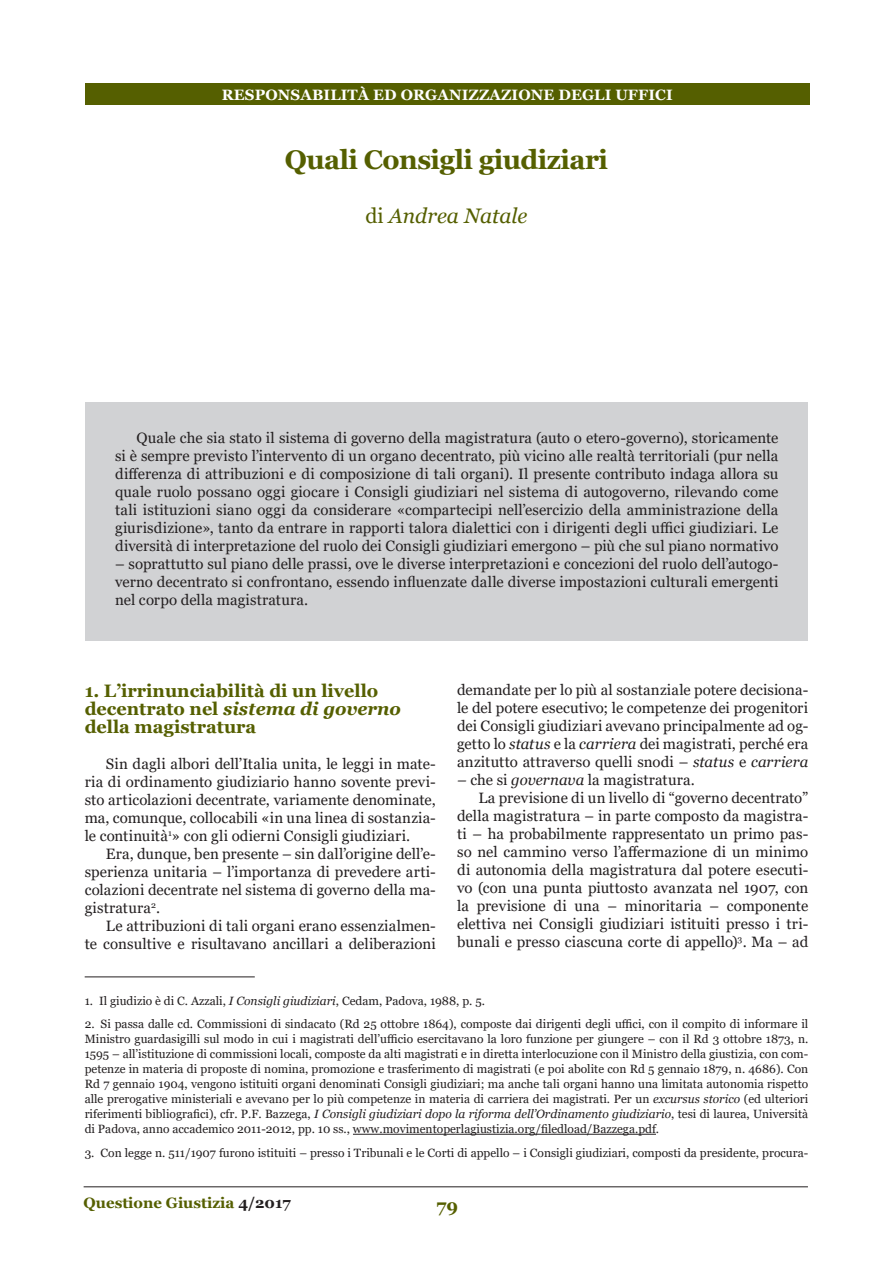
<style>
.page{position:relative;width:893px;height:1263px;background:#fff}
.page>*{position:absolute;margin:0;border:0;box-sizing:border-box;transform-origin:0 0}
.titolo{font:700 27px "Georgia";letter-spacing:-.02em;color:#555f00}
.t1{font:italic 21px "Georgia";color:#555f00}
.sottotitolo1{font:700 18px/18px "Georgia";color:#555f00}
.t2{font:15px/18px "Georgia";letter-spacing:.005em;color:#231f20;text-align:justify}
.t3{font:700 15px "Georgia";letter-spacing:.01em;color:#fff}
.t4{font:700 15px "Georgia";color:#555f00}
.nota{font:12px/15px "Georgia";color:#231f20;text-align:justify}
.s1{font-style:normal}
.s2{font-style:italic}
.s3{color:#231f20}
</style>
<div class="page">
<hr style="left:84px;top:1186px;width:724px;height:1px;background:#231f20">
<div style="left:85px;top:83px;width:724px;height:22px;background:#555f00"></div>
<hr style="left:85px;top:977px;width:170px;height:1px;background:#231f20">
<hr style="left:353px;top:1134px;width:303px;height:1px;background:#231f20">
<div style="left:85px;top:402px;width:723px;height:239px;background:#d1d2d4"></div>
<p class="t3" style="left:222px;top:85px;width:452px">RESPONSABILITÀ ED ORGANIZZAZIONE DEGLI UFFICI</p>
<p class="titolo" style="left:285px;top:143px;width:325px">Quali Consigli giudiziari</p>
<p class="t1" style="left:366px;top:203px;width:163px"><span class="s1">di</span> Andrea Natale</p>
<p class="t2" style="left:115px;top:429px;width:665px;text-indent:21px">Quale che sia stato il sistema di governo della magistratura (auto o etero-governo), storicamente si è sempre previsto l’intervento di un organo decentrato, più vicino alle realtà territoriali (pur nella differenza di attribuzioni e di composizione di tali organi). Il presente contributo indaga allora su quale ruolo possano oggi giocare i Consigli giudiziari nel sistema di autogoverno, rilevando come tali istituzioni siano oggi da considerare «compartecipi nell’esercizio della amministrazione della giurisdizione», tanto da entrare in rapporti talora dialettici con i dirigenti degli uffici giudiziari. Le diversità di interpretazione del ruolo dei Consigli giudiziari emergono – più che sul piano normativo</p>
<p class="t2" style="left:115px;top:555px;width:665px">– soprattutto sul piano delle prassi, ove le diverse interpretazioni e concezioni del ruolo dell’autogo&shy;verno decentrato si confrontano, essendo influenzate dalle diverse impostazioni culturali emergenti nel corpo della magistratura.</p>
<p class="sottotitolo1" style="left:85px;top:682px;width:318px">1. L’irrinunciabilità di un livello decentrato nel <span class="s2">sistema di governo </span>della magistratura</p>
<p class="t2" style="left:85px;top:755px;width:353px;text-indent:21px">Sin dagli albori dell’Italia unita, le leggi in mate&shy;ria di ordinamento giudiziario hanno sovente previ&shy;sto articolazioni decentrate, variamente denominate, ma, comunque, collocabili «in una linea di sostanzia&shy;le continuità<sup>1</sup>» con gli odierni Consigli giudiziari.</p>
<p class="t2" style="left:85px;top:845px;width:353px;text-indent:21px">Era, dunque, ben presente – sin dall’origine dell’e&shy;sperienza unitaria – l’importanza di prevedere arti&shy;colazioni decentrate nel sistema di governo della ma&shy;gistratura<sup>2</sup>.</p>
<p class="t2" style="left:85px;top:917px;width:353px;text-align:right">Le attribuzioni di tali organi erano essenzialmen-<br>te consultive e risultavano ancillari a deliberazioni</p>
<p class="t2" style="left:457px;top:681px;width:353px">demandate per lo più al sostanziale potere decisiona&shy;le del potere esecutivo; le competenze dei progenitori dei Consigli giudiziari avevano principalmente ad og&shy;getto lo <span class="s2">status</span> e la <span class="s2">carriera</span> dei magistrati, perché era anzitutto attraverso quelli snodi – <span class="s2">status</span> e <span class="s2">carriera</span></p>
<p class="t2" style="left:457px;top:771px;width:239px"><span class="s2">–</span> che si <span class="s2">governava</span> la magistratura.</p>
<p class="t2" style="left:457px;top:789px;width:353px;text-indent:21px">La previsione di un livello di “governo decentrato” della magistratura – in parte composto da magistra&shy;ti – ha probabilmente rappresentato un primo pas&shy;so nel cammino verso l’affermazione di un minimo di autonomia della magistratura dal potere esecuti&shy;vo (con una punta piuttosto avanzata nel 1907, con la previsione di una – minoritaria – componente elettiva nei Consigli giudiziari istituiti presso i tri&shy;bunali e presso ciascuna corte di appello)<sup>3</sup>. Ma – ad</p>
<p class="nota" style="left:85px;top:993px;width:402px">1. Il giudizio è di C. Azzali, <span class="s2">I Consigli giudiziari</span>, Cedam, Padova, 1988, p. 5.</p>
<p class="nota" style="left:85px;top:1017px;width:725px">2. Si passa dalle cd. Commissioni di sindacato (Rd 25 ottobre 1864), composte dai dirigenti degli uffici, con il compito di informare il Ministro guardasigilli sul modo in cui i magistrati dell’ufficio esercitavano la loro funzione per giungere – con il Rd 3 ottobre 1873, n.<br>1595 – all’istituzione di commissioni locali, composte da alti magistrati e in diretta interlocuzione con il Ministro della giustizia, con com&shy;petenze in materia di proposte di nomina, promozione e trasferimento di magistrati (e poi abolite con Rd 5 gennaio 1879, n. 4686). Con Rd 7 gennaio 1904, vengono istituiti organi denominati Consigli giudiziari; ma anche tali organi hanno una limitata autonomia rispetto alle prerogative ministeriali e avevano per lo più competenze in materia di carriera dei magistrati. Per un <span class="s2">excursus storico</span> (ed ulteriori riferimenti bibliografici), cfr. P.F. Bazzega, <span class="s2">I Consigli giudiziari dopo la riforma dell’Ordinamento giudiziario</span>, tesi di laurea, Università di Padova, anno accademico 2011-2012, pp. 10 ss., www.movimentoperlagiustizia.org/filedload/Bazzega.pdf.</p>
<p class="nota" style="left:85px;top:1145px;width:725px">3. Con legge n. 511/1907 furono istituiti – presso i Tribunali e le Corti di appello – i Consigli giudiziari, composti da presidente, procura-</p>
<p class="t4" style="left:84px;top:1193px;width:209px">Questione Giustizia <span class="s3">4/2017</span></p>
<p class="sottotitolo1" style="left:436px;top:1196px;width:23px">79</p>
</div>
